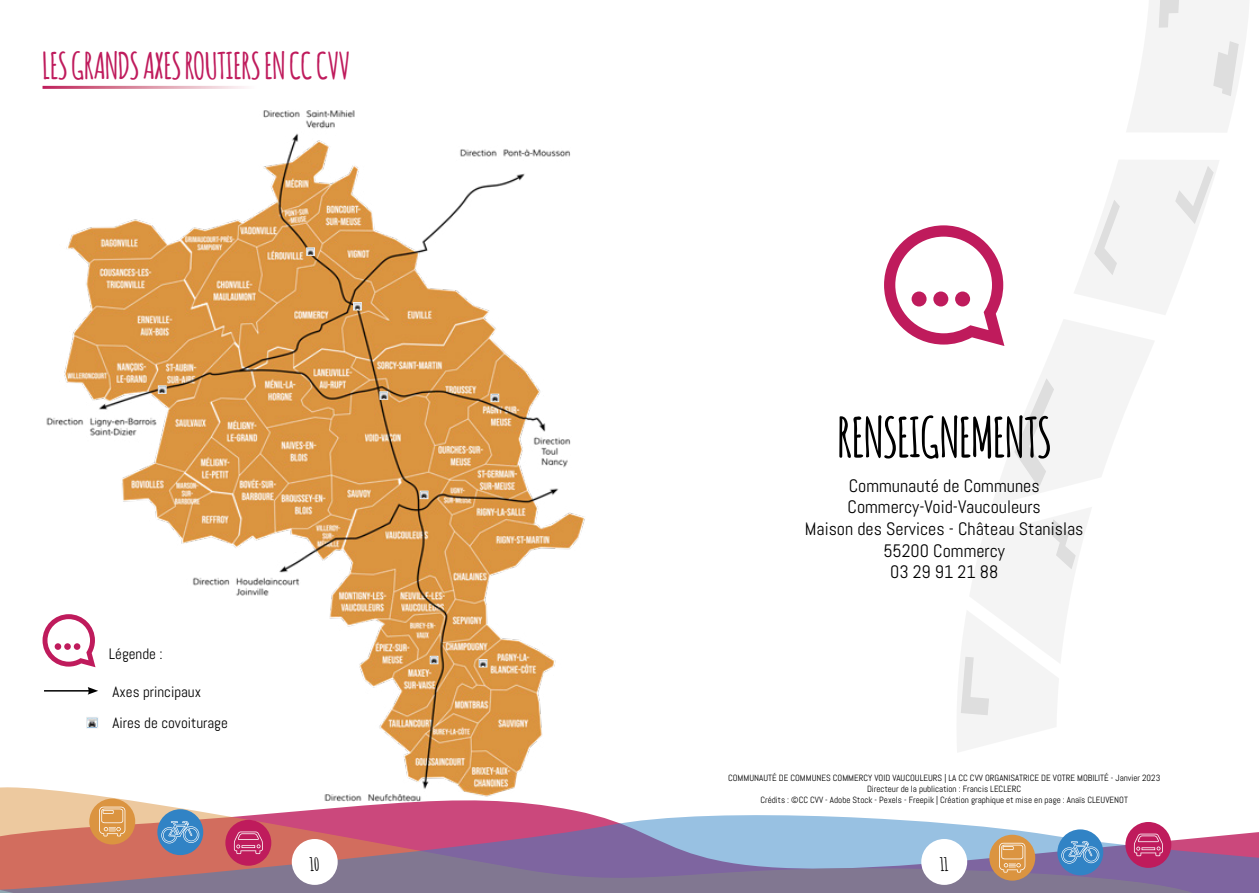
<style>
.page{position:relative;width:1259px;height:893px;background:#fff}
.page>*{position:absolute;margin:0;border:0;box-sizing:border-box;transform-origin:0 0}
.t1{font:700 54px "Amatic";color:#000}
.t2{font:700 36px "Amatic";color:#bf1b5c}
.t3{font:18px/21.6px "Abel";color:#000;text-align:center}
.t4{font:700 18px "Amatic";color:#000}
.t5{font:15px/31.7px "Abel";color:#000}
.t6{font:9px/10.8px "Abel";color:#000;text-align:center}
</style>
<div class="page">
<svg style="left:0;top:787px;width:590px;height:27px"></svg>
<svg style="left:0;top:814px;width:1259px;height:79px;background:#a686a0"></svg>
<div style="left:292px;top:839px;width:46px;height:46px;background:#fff;border-radius:50%"></div>
<div style="left:921px;top:839px;width:46px;height:46px;background:#fff;border-radius:50%"></div>
<div style="left:989px;top:835px;width:46px;height:46px;background:#db9440;border-radius:50%"></div>
<svg style="left:999px;top:843px;width:26px;height:29px"></svg>
<div style="left:89px;top:799px;width:46px;height:45px;background:#db9440;border-radius:50%"></div>
<svg style="left:99px;top:809px;width:26px;height:27px"></svg>
<div style="left:1125px;top:822px;width:46px;height:46px;background:#bf1b5c;border-radius:50%"></div>
<svg style="left:1134px;top:834px;width:28px;height:22px"></svg>
<div style="left:225px;top:820px;width:46px;height:46px;background:#bf1b5c;border-radius:50%"></div>
<svg style="left:234px;top:831px;width:29px;height:23px"></svg>
<div style="left:1057px;top:829px;width:46px;height:46px;background:#3183c5;border-radius:50%"></div>
<svg style="left:1061px;top:841px;width:38px;height:23px"></svg>
<div style="left:157px;top:809px;width:46px;height:46px;background:#3183c5;border-radius:50%"></div>
<svg style="left:161px;top:821px;width:38px;height:22px"></svg>
<svg style="left:1127px;top:0;width:122px;height:132px"></svg>
<img style="left:43px;top:110px;width:544px;height:699px">
<svg style="left:353px;top:302px;width:9px;height:8px"></svg>
<svg style="left:354px;top:303px;width:6px;height:6px"></svg>
<svg style="left:306px;top:247px;width:9px;height:9px"></svg>
<svg style="left:307px;top:249px;width:7px;height:6px"></svg>
<svg style="left:379px;top:391px;width:9px;height:9px"></svg>
<svg style="left:381px;top:393px;width:6px;height:5px"></svg>
<svg style="left:158px;top:385px;width:8px;height:9px"></svg>
<svg style="left:159px;top:387px;width:6px;height:5px"></svg>
<svg style="left:490px;top:394px;width:9px;height:8px"></svg>
<svg style="left:492px;top:395px;width:6px;height:6px"></svg>
<svg style="left:420px;top:491px;width:8px;height:8px"></svg>
<svg style="left:421px;top:492px;width:6px;height:6px"></svg>
<svg style="left:479px;top:659px;width:8px;height:8px"></svg>
<svg style="left:480px;top:660px;width:6px;height:6px"></svg>
<svg style="left:43px;top:614px;width:52px;height:53px"></svg>
<div style="left:55px;top:643px;width:6px;height:7px;background:#bf1b5c;border-radius:50%"></div>
<div style="left:64px;top:643px;width:7px;height:7px;background:#bf1b5c;border-radius:50%"></div>
<div style="left:74px;top:643px;width:6px;height:7px;background:#bf1b5c;border-radius:50%"></div>
<svg style="left:86px;top:717px;width:12px;height:11px"></svg>
<svg style="left:88px;top:719px;width:8px;height:8px"></svg>
<hr style="left:44px;top:690px;width:46px;height:2px;background:#000">
<svg style="left:88px;top:687px;width:10px;height:8px"></svg>
<svg style="left:430px;top:656px;width:8px;height:8px"></svg>
<svg style="left:431px;top:657px;width:6px;height:6px"></svg>
<svg style="left:884px;top:160px;width:335px;height:592px"></svg>
<div style="left:911px;top:291px;width:15px;height:15px;background:#bf1b5c;border-radius:50%"></div>
<div style="left:933px;top:291px;width:15px;height:15px;background:#bf1b5c;border-radius:50%"></div>
<div style="left:955px;top:291px;width:15px;height:15px;background:#bf1b5c;border-radius:50%"></div>
<h2 class="t2" style="left:43px;top:40px;width:309px">LES GRANDS AXES ROUTIERS EN CC CVV</h2>
<h3 class="t5" style="left:109px;top:638px;width:55px">Légende :</h3>
<h3 class="t5" style="left:113px;top:676px;width:117px">Axes principaux<br>Aires de covoiturage</h3>
<h1 class="t1" style="left:837px;top:399px;width:215px">RENSEIGNEMENTS</h1>
<h3 class="t3" style="left:805px;top:475px;width:280px">Communauté de Communes<br>Commercy-Void-Vaucouleurs<br>Maison des Services - Château Stanislas<br>55200 Commercy<br>03 29 91 21 88</h3>
<p class="t6" style="left:728px;top:772px;width:434px">COMMUNAUTÉ DE COMMUNES COMMERCY VOID VAUCOULEURS | LA CC CVV ORGANISATRICE DE VOTRE MOBILITÉ - Janvier 2023<br>Directeur de la publication : Francis LECLERC<br>Crédits : ©CC CVV - Adobe Stock - Pexels - Freepik | Création graphique et mise en page : Anaïs CLEUVENOT</p>
<h3 class="t4" style="left:310px;top:851px;width:11px">10</h3>
<h3 class="t4" style="left:940px;top:851px;width:9px">11</h3>
</div>
